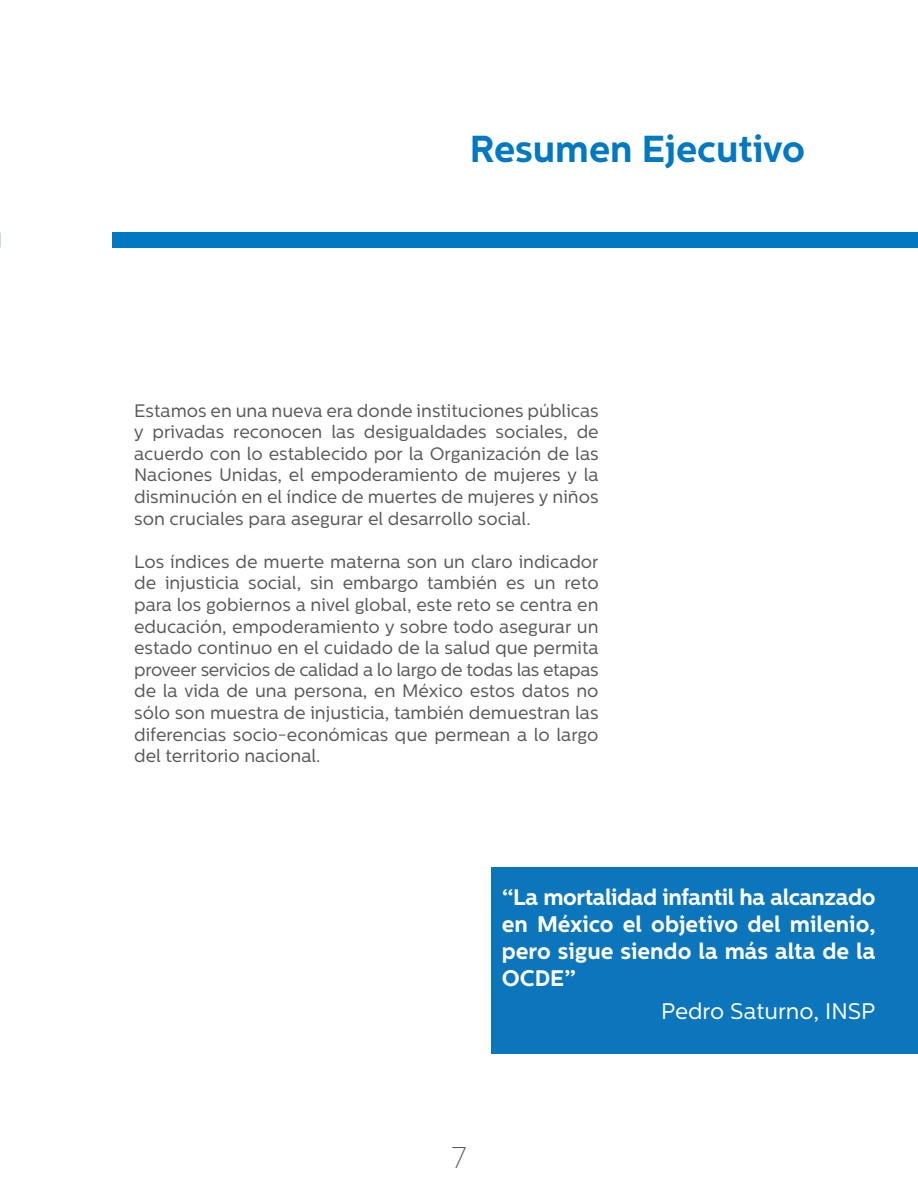
<style>
.page{position:relative;width:918px;height:1188px;background:#fff}
.page>*{position:absolute;margin:0;border:0;box-sizing:border-box;transform-origin:0 0}
.t1{font:700 37.5px "Centrale Sans";color:#0079c2}
.t2{font:100 30px "Centrale Sans";color:#57585a}
.t3{font:700 22.5px/27px "Centrale Sans";color:#fff;text-align:justify}
.t4{font:22.5px "Centrale Sans";color:#fff}
.t5{font:18px/21.6px "Centrale Sans";color:#57585a;text-align:justify}
</style>
<div class="page">
<div style="left:113px;top:232px;width:805px;height:15px;background:#0079c2"></div>
<div style="left:491px;top:867px;width:427px;height:187px;background:#0c76bd"></div>
<h1 class="t1" style="left:470px;top:127px;width:337px">Resumen Ejecutivo</h1>
<p class="t5" style="left:134px;top:399px;width:466px">Estamos en una nueva era donde instituciones públicas y privadas reconocen las desigualdades sociales, de acuerdo con lo establecido por la Organización de las Naciones Unidas, el empoderamiento de mujeres y la disminución en el índice de muertes de mujeres y niños son cruciales para asegurar el desarrollo social.</p>
<p class="t5" style="left:134px;top:551px;width:466px">Los índices de muerte materna son un claro indicador de injusticia social, sin embargo también es un reto para los gobiernos a nivel global, este reto se centra en educación, empoderamiento y sobre todo asegurar un estado continuo en el cuidado de la salud que permita proveer servicios de calidad a lo largo de todas las etapas de la vida de una persona, en México estos datos no sólo son muestra de injusticia, también demuestran las diferencias socio-económicas que permean a lo largo del territorio nacional.</p>
<p class="t3" style="left:502px;top:884px;width:375px">“La mortalidad infantil ha alcanzado en México el objetivo del milenio, pero sigue siendo la más alta de la OCDE”</p>
<p class="t4" style="left:661px;top:999px;width:216px">Pedro Saturno, INSP</p>
<h2 class="t2" style="left:452px;top:1141px;width:16px">7</h2>
</div>
